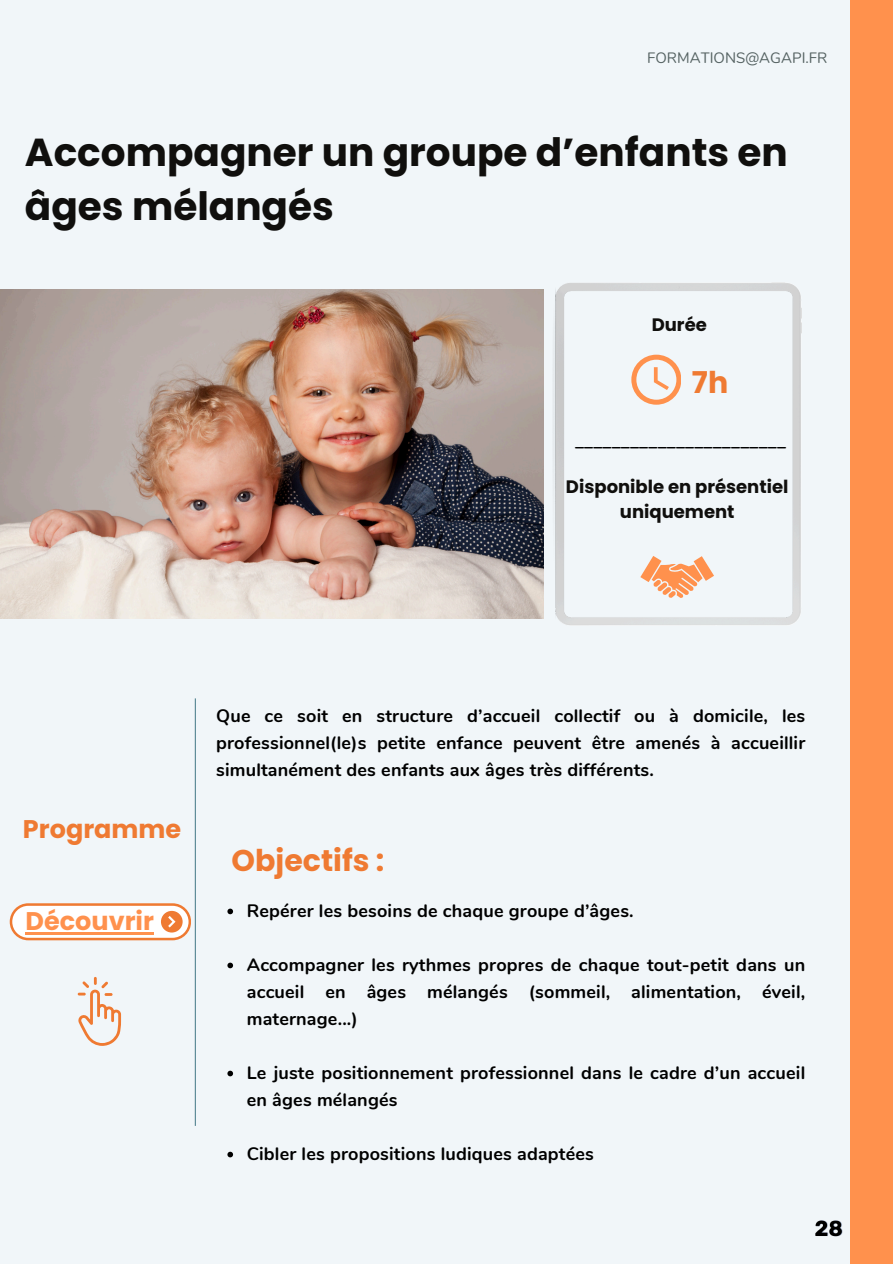
<style>
.page{position:relative;width:893px;height:1264px;background:#fff}
.page>*{position:absolute;margin:0;border:0;box-sizing:border-box;transform-origin:0 0}
.t1{font:700 39px/54px "Poppins";color:#100f0d}
.t2{font:700 30px "Poppins";color:#ef7a32}
.t3{font:700 25.5px "Poppins";color:#ef7a32}
.t4{font:700 25.5px "Poppins";color:#ff914d}
.t5{font:700 18px/27px "Nunito";letter-spacing:.01em;color:#000;text-align:justify}
.t6{font:700 18px/24.8px "Poppins";color:#100f0d;text-align:center}
.t7{font:15px "Nunito";color:#556262}
</style>
<div class="page">
<div style="left:0;top:0;width:892px;height:1263px;background:#f1f6f9"></div>
<img style="left:0;top:289px;width:543px;height:330px">
<hr style="left:195px;top:698px;width:1px;height:427px;background:#558592">
<div style="left:850px;top:0;width:42px;height:1263px;background:#ff914d"></div>
<svg style="left:227px;top:908px;width:6px;height:6px"></svg>
<svg style="left:227px;top:962px;width:6px;height:6px"></svg>
<svg style="left:227px;top:1070px;width:6px;height:6px"></svg>
<svg style="left:227px;top:1151px;width:6px;height:6px"></svg>
<img style="left:553px;top:282px;width:248px;height:343px">
<svg style="left:640px;top:556px;width:74px;height:41px"></svg>
<svg style="left:631px;top:355px;width:49px;height:49px"></svg>
<img style="left:815px;top:1220px;width:28px;height:17px">
<svg style="left:10px;top:903px;width:181px;height:37px"></svg>
<hr style="left:26px;top:932px;width:128px;height:2px;background:#ff914d">
<svg style="left:78px;top:977px;width:43px;height:68px"></svg>
<h2 class="t7" style="left:647px;top:48px;width:182px">FORMATIONS@AGAPI.FR</h2>
<p class="t1" style="left:25px;top:125px;width:764px">Accompagner un groupe d’enfants en âges mélangés</p>
<p class="t6" style="left:651px;top:312px;width:57px">Durée</p>
<p class="t2" style="left:692px;top:361px;width:38px">7h</p>
<p class="t5" style="left:575px;top:427px;width:212px">_______________________</p>
<p class="t6" style="left:566px;top:474px;width:224px">Disponible en présentiel uniquement</p>
<h4 class="t3" style="left:23px;top:811px;width:160px">Programme</h4>
<h3 class="t4" style="left:26px;top:903px;width:130px">Découvrir</h3>
<h1 class="t5" style="left:216px;top:702px;width:590px">Que ce soit en structure d’accueil collectif ou à domicile, les professionnel(le)s petite enfance peuvent être amenés à accueillir simultanément des enfants aux âges très différents.</h1>
<h4 class="t2" style="left:231px;top:839px;width:154px">Objectifs :</h4>
<p class="t5" style="left:247px;top:897px;width:388px">Repérer les besoins de chaque groupe d’âges.</p>
<h4 class="t5" style="left:247px;top:951px;width:560px">Accompagner les rythmes propres de chaque tout-petit dans un accueil en âges mélangés (sommeil, alimentation, éveil, maternage...)</h4>
<p class="t5" style="left:247px;top:1059px;width:560px">Le juste positionnement professionnel dans le cadre d’un accueil en âges mélangés</p>
<h2 class="t5" style="left:247px;top:1140px;width:349px">Cibler les propositions ludiques adaptées</h2>
</div>
